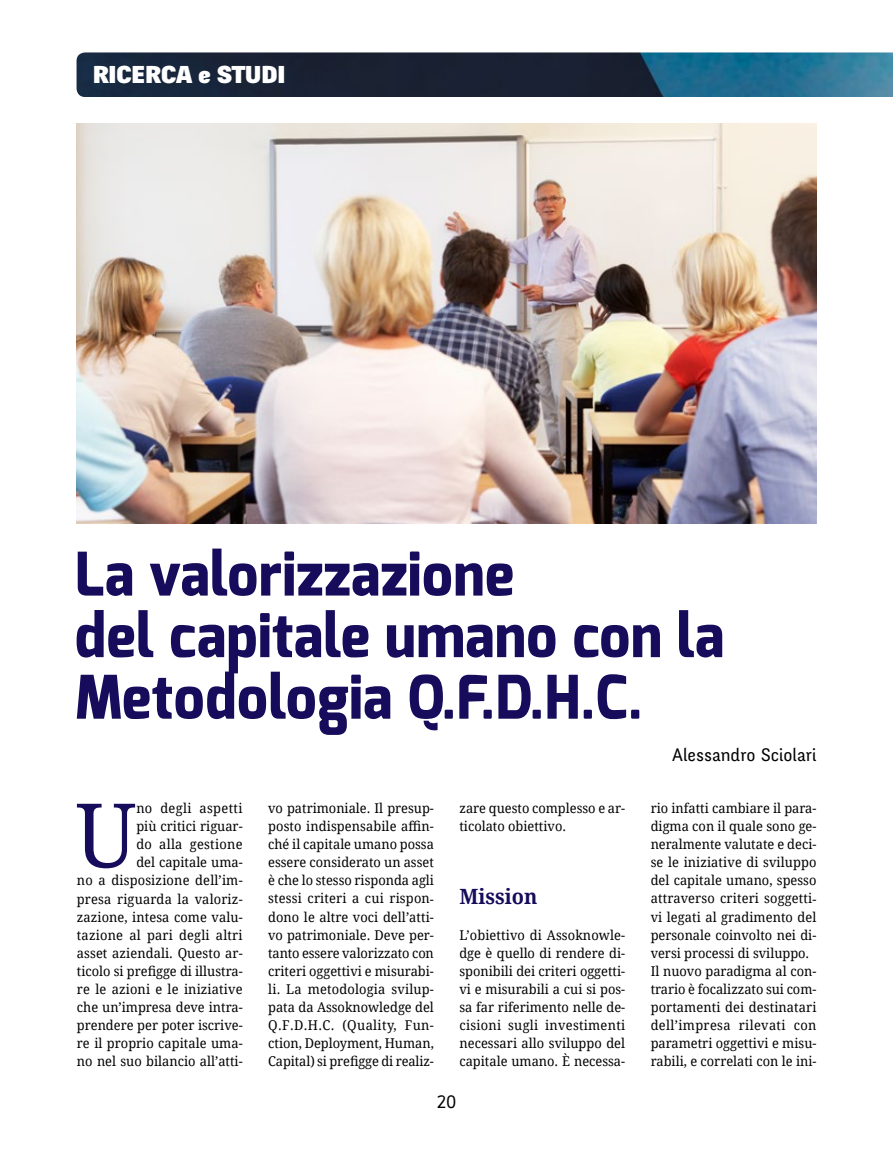
<style>
.page{position:relative;width:893px;height:1149px;background:#fff}
.page>*{position:absolute;margin:0;border:0;box-sizing:border-box;transform-origin:0 0}
.t1{font:89.1px "Droid Serif";color:#160c5b;scale:.95 1}
.t2{font:800 60px/61.5px "Exo";letter-spacing:.01em;color:#160c5b;scale:.93 1}
.t3{font:900 24px "Fengardo Neue";color:#fff;scale:1.11 1}
.t4{font:700 21px "Droid Serif";color:#160c5b;scale:.95 1}
.t5{font:18px "Fengardo Neue";color:#000}
.t6{font:18px "Ruda";color:#000}
.t7{font:13.5px/18px "Droid Serif";color:#000;text-align:justify;scale:.95 1}
</style>
<div class="page">
<img style="left:77px;top:52px;width:816px;height:45px">
<img style="left:77px;top:123px;width:739px;height:400px">
<h3 class="t3" style="left:93px;top:61px;width:175px">RICERCA e STUDI</h3>
<h2 class="t2" style="left:75px;top:543px;width:700px">La valorizzazione<br>del capitale umano con la<br>Metodologia Q.F.D.H.C.</h2>
<p class="t7" style="left:77px;top:799px;width:176px;text-align:right">no degli aspetti<br>più critici riguar-<br>do alla gestione<br>del capitale uma-<br>no a disposizione dell’im&shy;presa riguarda la valoriz&shy;zazione, intesa come valu&shy;tazione al pari degli altri asset aziendali. Questo ar&shy;ticolo si prefigge di illustra&shy;re le azioni e le iniziative che un’impresa deve intra&shy;prendere per poter iscrive&shy;re il proprio capitale uma&shy;no nel suo bilancio all’atti-</p>
<p class="t7" style="left:268px;top:799px;width:176px">vo patrimoniale. Il presup&shy;posto indispensabile affin&shy;ché il capitale umano possa essere considerato un asset è che lo stesso risponda agli stessi criteri a cui rispon&shy;dono le altre voci dell’atti&shy;vo patrimoniale. Deve per&shy;tanto essere valorizzato con criteri oggettivi e misurabi&shy;li. La metodologia svilup&shy;pata da Assoknowledge del Q.F.D.H.C. (Quality, Fun&shy;ction, Deployment, Human, Capital) si prefigge di realiz-</p>
<p class="t7" style="left:459px;top:799px;width:176px">zare questo complesso e ar&shy;ticolato obiettivo.</p>
<h1 class="t1" style="left:76px;top:773px;width:65px">U</h1>
<h3 class="t4" style="left:459px;top:881px;width:84px">Mission</h3>
<p class="t7" style="left:459px;top:925px;width:176px">L’obiettivo di Assoknowle&shy;dge è quello di rendere di&shy;sponibili dei criteri oggetti&shy;vi e misurabili a cui si pos&shy;sa far riferimento nelle de&shy;cisioni sugli investimenti necessari allo sviluppo del capitale umano. È necessa-</p>
<h3 class="t6" style="left:437px;top:1091px;width:21px">20</h3>
<h3 class="t5" style="left:672px;top:744px;width:146px">Alessandro Sciolari</h3>
<p class="t7" style="left:651px;top:799px;width:176px;text-align:left">rio infatti cambiare il para&shy;digma con il quale sono ge&shy;neralmente valutate e deci&shy;se le iniziative di sviluppo del capitale umano, spesso attraverso criteri soggetti&shy;vi legati al gradimento del personale coinvolto nei di&shy;versi processi di sviluppo.<br>Il nuovo paradigma al con&shy;trario è focalizzato sui com&shy;portamenti dei destinatari dell’impresa rilevati con parametri oggettivi e misu&shy;rabili, e correlati con le ini-</p>
</div>
